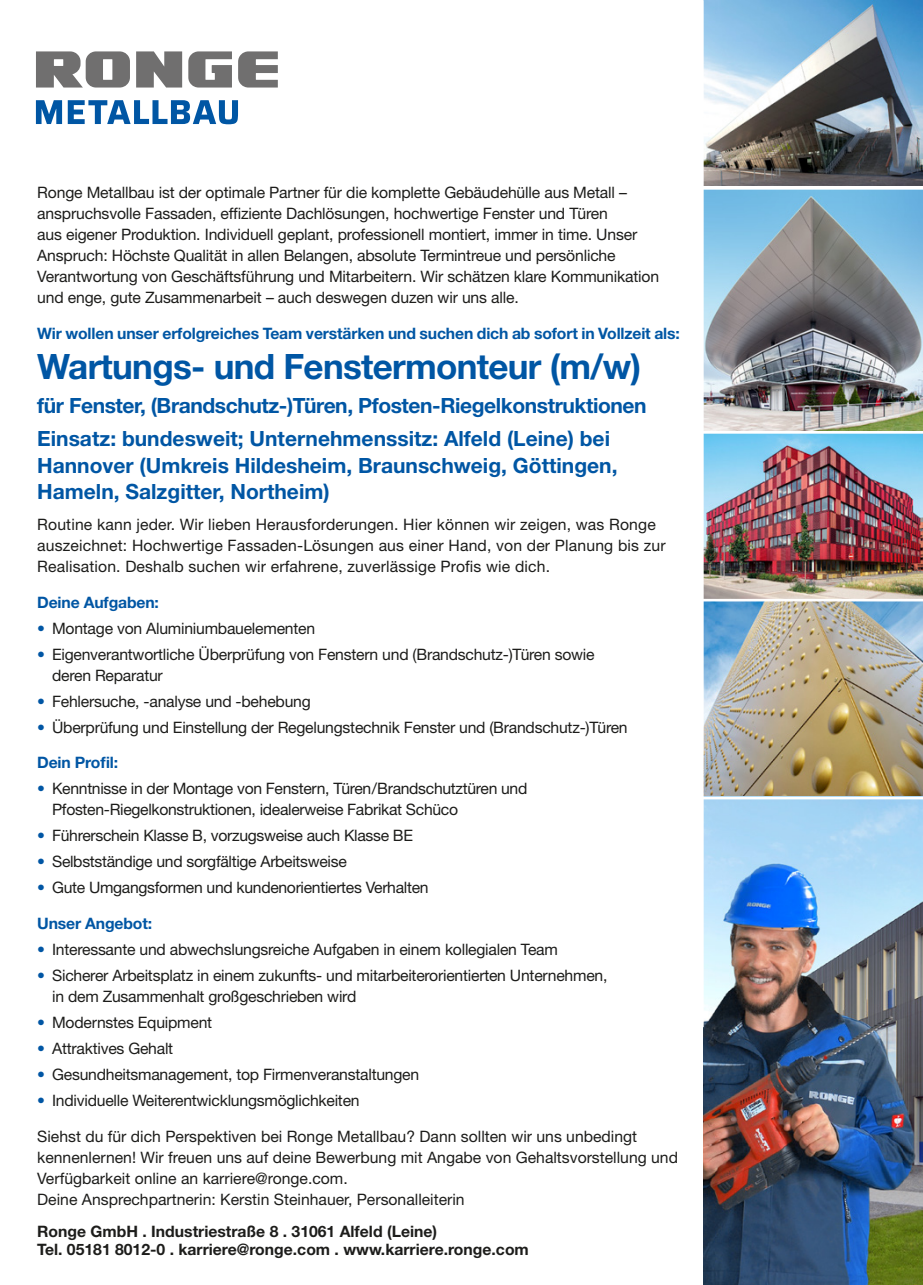
<style>
.page{position:relative;width:923px;height:1285px;background:#fff}
.page>*{position:absolute;margin:0;border:0;box-sizing:border-box;transform-origin:0 0}
.t1{font:700 35px "Helvetica Neue LT Std";letter-spacing:-.02em;color:#0056a4}
.t2{font:700 21px/26.2px "Helvetica Neue LT Std";color:#0056a4}
.t3{font:700 21px "Helvetica Neue LT Std";letter-spacing:-.02em;color:#0056a4}
.t4{font:15.75px/21px "Helvetica Neue LT Std";letter-spacing:-.01em;color:#1d1d1b}
.t5{font:15.75px/21px "Helvetica Neue LT Std";letter-spacing:.01em;color:#1d1d1b}
.t6{font:700 15.75px "Helvetica Neue LT Std";letter-spacing:-.01em;color:#0056a4}
.t7{font:700 15.75px/17.5px "Helvetica Neue LT Std";color:#1d1d1b}
.s1{color:#0056a4}
</style>
<div class="page">
<img style="left:704px;top:190px;width:219px;height:241px">
<img style="left:704px;top:434px;width:219px;height:165px">
<img style="left:704px;top:601px;width:219px;height:196px">
<img style="left:704px;top:0;width:219px;height:186px">
<img style="left:704px;top:799px;width:219px;height:486px">
<svg style="left:36px;top:100px;width:26px;height:24px"></svg>
<svg style="left:68px;top:100px;width:170px;height:24px"></svg>
<svg style="left:36px;top:51px;width:242px;height:37px"></svg>
<p class="t4" style="left:37px;top:182px;width:623px">Ronge Metallbau ist der optimale Partner für die komplette Gebäudehülle aus Metall – anspruchsvolle Fassaden, effiziente Dachlösungen, hochwertige Fenster und Türen<br>aus eigener Produktion. Individuell geplant, professionell montiert, immer in time. Unser Anspruch: Höchste Qualität in allen Belangen, absolute Termintreue und persönliche Verantwortung von Geschäftsführung und Mitarbeitern. Wir schätzen klare Kommunikation und enge, gute Zusammenarbeit – auch deswegen duzen wir uns alle.</p>
<p class="t6" style="left:37px;top:324px;width:644px">Wir wollen unser erfolgreiches Team verstärken und suchen dich ab sofort in Vollzeit als:</p>
<p class="t1" style="left:37px;top:345px;width:605px">Wartungs- und Fenstermonteur (m/w)</p>
<p class="t3" style="left:37px;top:392px;width:611px">für Fenster, (Brandschutz-)Türen, Pfosten-Riegelkonstruktionen</p>
<p class="t2" style="left:37px;top:425px;width:582px">Einsatz: bundesweit; Unternehmenssitz: Alfeld (Leine) bei<br>Hannover (Umkreis Hildesheim, Braunschweig, Göttingen,<br>Hameln, Salzgitter, Northeim)</p>
<p class="t5" style="left:37px;top:513px;width:630px">Routine kann jeder. Wir lieben Herausforderungen. Hier können wir zeigen, was Ronge auszeichnet: Hochwertige Fassaden-Lösungen aus einer Hand, von der Planung bis zur<br>Realisation. Deshalb suchen wir erfahrene, zuverlässige Profis wie dich.</p>
<p class="t6" style="left:37px;top:592px;width:123px">Deine Aufgaben:</p>
<p class="t4" style="left:37px;top:617px;width:279px"><span class="s1">•</span> Montage von Aluminiumbauelementen</p>
<p class="t4" style="left:52px;top:643px;width:544px;text-indent:-15px"><span class="s1">•</span> Eigenverantwortliche Überprüfung von Fenstern und (Brandschutz-)Türen sowie deren Reparatur</p>
<p class="t4" style="left:37px;top:690px;width:275px"><span class="s1">•</span> Fehlersuche, -analyse und -behebung</p>
<p class="t4" style="left:37px;top:716px;width:592px"><span class="s1">•</span> Überprüfung und Einstellung der Regelungstechnik Fenster und (Brandschutz-)Türen</p>
<p class="t6" style="left:37px;top:753px;width:82px">Dein Profil:</p>
<p class="t4" style="left:52px;top:778px;width:477px;text-indent:-15px"><span class="s1">•</span> Kenntnisse in der Montage von Fenstern, Türen/Brandschutztüren und<br>Pfosten-Riegelkonstruktionen, idealerweise Fabrikat Schüco</p>
<p class="t4" style="left:37px;top:825px;width:377px"><span class="s1">•</span> Führerschein Klasse B, vorzugsweise auch Klasse BE</p>
<p class="t4" style="left:37px;top:851px;width:311px"><span class="s1">•</span> Selbstständige und sorgfältige Arbeitsweise</p>
<p class="t4" style="left:37px;top:877px;width:393px"><span class="s1">•</span> Gute Umgangsformen und kundenorientiertes Verhalten</p>
<p class="t6" style="left:37px;top:914px;width:116px">Unser Angebot:</p>
<p class="t4" style="left:37px;top:939px;width:522px"><span class="s1">•</span> Interessante und abwechslungsreiche Aufgaben in einem kollegialen Team</p>
<p class="t4" style="left:52px;top:965px;width:557px;text-indent:-15px"><span class="s1">•</span> Sicherer Arbeitsplatz in einem zukunfts- und mitarbeiterorientierten Unternehmen, in dem Zusammenhalt großgeschrieben wird</p>
<p class="t4" style="left:37px;top:1012px;width:176px"><span class="s1">•</span> Modernstes Equipment</p>
<p class="t4" style="left:37px;top:1038px;width:138px"><span class="s1">•</span> Attraktives Gehalt</p>
<p class="t4" style="left:37px;top:1064px;width:383px"><span class="s1">•</span> Gesundheitsmanagement, top Firmenveranstaltungen</p>
<p class="t4" style="left:37px;top:1090px;width:324px"><span class="s1">•</span> Individuelle Weiterentwicklungsmöglichkeiten</p>
<p class="t4" style="left:37px;top:1125px;width:642px">Siehst du für dich Perspektiven bei Ronge Metallbau? Dann sollten wir uns unbedingt kennenlernen! Wir freuen uns auf deine Bewerbung mit Angabe von Gehaltsvorstellung und<br>Verfügbarkeit online an karriere@ronge.com.</p>
<p class="t4" style="left:37px;top:1188px;width:429px">Deine Ansprechpartnerin: Kerstin Steinhauer, Personalleiterin</p>
<p class="t7" style="left:37px;top:1222px;width:493px">Ronge GmbH . Industriestraße 8 . 31061 Alfeld (Leine)<br>Tel. 05181 8012-0 . karriere@ronge.com . www.karriere.ronge.com</p>
</div>
